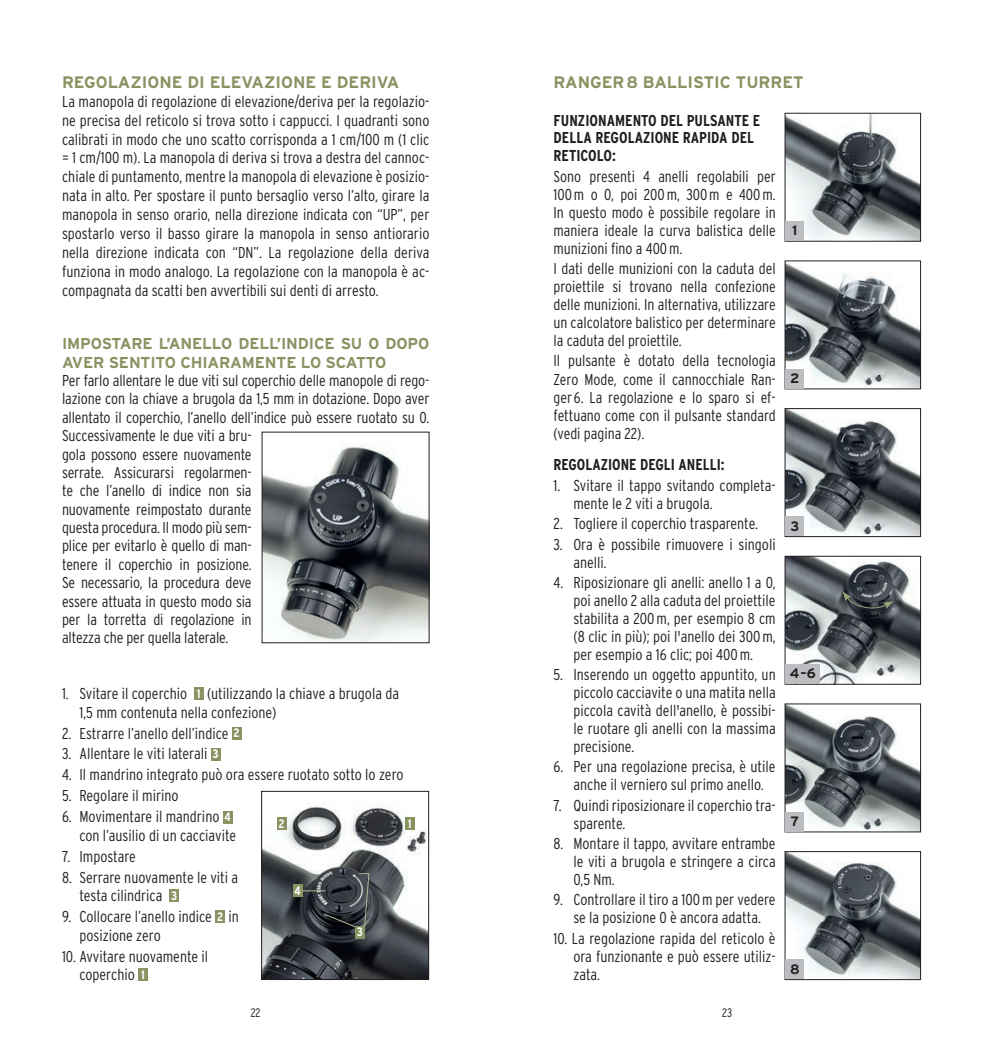
<style>
.page{position:relative;width:983px;height:1042px;background:#fff}
.page>*{position:absolute;margin:0;border:0;box-sizing:border-box;transform-origin:0 0}
.t1{font:700 16.62px "Interstate";color:#899362}
.t2{font:300 condensed 15.75px/18px "Interstate";color:#231f20}
.t3{font:700 condensed 15.75px/18px "Interstate";color:#231f20}
.t4{font:700 15.75px/18.4px "Interstate";letter-spacing:-.01em;color:#899362}
.t5{font:700 13.65px "Interstate";color:#231f20}
.t6{font:700 condensed 12.25px "Interstate";color:#fff}
.t7{font:300 condensed 12.25px "Interstate";color:#231f20}
.s1{font-weight:700;font-size:12.25px;color:#fff}
</style>
<div class="page">
<div style="left:194px;top:687px;width:10px;height:13px;background:#899362"></div>
<div style="left:232px;top:727px;width:10px;height:12px;background:#899362"></div>
<div style="left:211px;top:748px;width:10px;height:12px;background:#899362"></div>
<div style="left:223px;top:811px;width:10px;height:12px;background:#899362"></div>
<div style="left:169px;top:889px;width:10px;height:13px;background:#899362"></div>
<div style="left:215px;top:910px;width:10px;height:13px;background:#899362"></div>
<div style="left:138px;top:968px;width:10px;height:13px;background:#899362"></div>
<img style="left:786px;top:115px;width:132px;height:125px">
<div style="left:784px;top:113px;width:136px;height:129px;border:1px solid #231f20"></div>
<div style="left:785px;top:221px;width:19px;height:20px;background:#bcbdc0"></div>
<img style="left:786px;top:263px;width:132px;height:124px">
<div style="left:785px;top:369px;width:19px;height:19px;background:#bcbdc0"></div>
<img style="left:786px;top:410px;width:132px;height:125px">
<div style="left:784px;top:408px;width:136px;height:129px;border:1px solid #231f20"></div>
<div style="left:785px;top:517px;width:19px;height:19px;background:#bcbdc0"></div>
<img style="left:786px;top:705px;width:132px;height:125px">
<div style="left:785px;top:812px;width:19px;height:19px;background:#bcbdc0"></div>
<img style="left:786px;top:853px;width:132px;height:125px">
<div style="left:784px;top:851px;width:136px;height:129px;border:1px solid #231f20"></div>
<div style="left:785px;top:960px;width:19px;height:19px;background:#bcbdc0"></div>
<img style="left:786px;top:558px;width:132px;height:124px">
<div style="left:784px;top:556px;width:136px;height:128px;border:1px solid #231f20"></div>
<div style="left:785px;top:664px;width:35px;height:20px;background:#bcbdc0"></div>
<svg style="left:842px;top:591px;width:51px;height:18px"></svg>
<img style="left:263px;top:804px;width:164px;height:174px">
<div style="left:261px;top:791px;width:168px;height:189px;border:1px solid #231f20"></div>
<div style="left:276px;top:817px;width:10px;height:13px;background:#899362"></div>
<div style="left:292px;top:884px;width:10px;height:13px;background:#899362"></div>
<div style="left:404px;top:817px;width:10px;height:13px;background:#899362"></div>
<svg style="left:302px;top:873px;width:68px;height:55px;background:#404348"></svg>
<div style="left:355px;top:926px;width:10px;height:12px;background:#899362"></div>
<img style="left:263px;top:444px;width:164px;height:197px">
<p class="t1" style="left:62px;top:73px;width:339px">REGOLAZIONE DI ELEVAZIONE E DERIVA</p>
<p class="t2" style="left:62px;top:92px;width:369px;line-height:18.9px;text-align:justify">La manopola di regolazione di elevazione/deriva per la regolazio&shy;ne precisa del reticolo si trova sotto i cappucci. I quadranti sono calibrati in modo che uno scatto corrisponda a 1 cm/100 m (1 clic = 1 cm/100 m). La manopola di deriva si trova a destra del cannoc&shy;chiale di puntamento, mentre la manopola di elevazione è posizio&shy;nata in alto. Per spostare il punto bersaglio verso l’alto, girare la manopola in senso orario, nella direzione indicata con “UP”, per spostarlo verso il basso girare la manopola in senso antiorario nella direzione indicata con “DN”. La regolazione della deriva funziona in modo analogo. La regolazione con la manopola è ac&shy;compagnata da scatti ben avvertibili sui denti di arresto.</p>
<p class="t4" style="left:62px;top:334px;width:369px">IMPOSTARE L’ANELLO DELL’INDICE SU 0 DOPO<br>AVER SENTITO CHIARAMENTE LO SCATTO</p>
<p class="t2" style="left:62px;top:371px;width:369px">Per farlo allentare le due viti sul coperchio delle manopole di rego&shy;lazione con la chiave a brugola da 1,5 mm in dotazione. Dopo aver allentato il coperchio, l’anello dell’indice può essere ruotato su 0.<br>Successivamente le due viti a bru-<br>gola possono essere nuovamente<br>serrate. Assicurarsi regolarmen-<br>te che l’anello di indice non sia<br>nuovamente reimpostato durante<br>questa procedura. Il modo più sem-<br>plice per evitarlo è quello di man-<br>tenere il coperchio in posizione.<br>Se necessario, la procedura deve<br>essere attuata in questo modo sia<br>per la torretta di regolazione in<br>altezza che per quella laterale.</p>
<p class="t2" style="left:79px;top:684px;width:321px;text-indent:-17px">1. Svitare il coperchio <span class="s1">1</span> (utilizzando la chiave a brugola da<br>1,5 mm contenuta nella confezione)</p>
<p class="t2" style="left:62px;top:724px;width:179px">2. Estrarre l’anello dell’indice <span class="s1">2</span></p>
<p class="t2" style="left:62px;top:745px;width:158px">3. Allentare le viti laterali <span class="s1">3</span></p>
<p class="t2" style="left:62px;top:766px;width:343px">4. Il mandrino integrato può ora essere ruotato sotto lo zero</p>
<p class="t2" style="left:62px;top:787px;width:118px">5. Regolare il mirino</p>
<p class="t2" style="left:79px;top:807px;width:158px;text-indent:-17px">6. Movimentare il mandrino <span class="s1">4 </span>con l’ausilio di un cacciavite</p>
<p class="t2" style="left:62px;top:847px;width:75px">7. Impostare</p>
<p class="t2" style="left:79px;top:868px;width:160px;text-indent:-17px">8. Serrare nuovamente le viti a testa cilindrica <span class="s1">3</span></p>
<p class="t2" style="left:79px;top:907px;width:161px;text-indent:-17px">9. Collocare l’anello indice <span class="s1">2</span> in posizione zero</p>
<p class="t2" style="left:79px;top:946px;width:130px;text-indent:-17px">10. Avvitare nuovamente il coperchio <span class="s1">1</span></p>
<p class="t6" style="left:278px;top:816px;width:8px">2</p>
<p class="t6" style="left:407px;top:816px;width:5px">1</p>
<p class="t6" style="left:294px;top:883px;width:8px">4</p>
<p class="t6" style="left:357px;top:925px;width:8px">3</p>
<p class="t1" style="left:553px;top:73px;width:251px">RANGER8 BALLISTIC TURRET</p>
<p class="t3" style="left:553px;top:111px;width:208px">FUNZIONAMENTO DEL PULSANTE E<br>DELLA REGOLAZIONE RAPIDA DEL<br>RETICOLO:</p>
<p class="t2" style="left:553px;top:167px;width:223px;text-align:justify">Sono presenti 4 anelli regolabili per 100m o 0, poi 200m, 300m e 400m.<br>In questo modo è possibile regolare in maniera ideale la curva balistica delle munizioni fino a 400m.</p>
<p class="t2" style="left:553px;top:259px;width:224px;text-align:justify">I dati delle munizioni con la caduta del proiettile si trovano nella confezione delle munizioni. In alternativa, utilizzare un calcolatore balistico per determinare la caduta del proiettile.</p>
<p class="t2" style="left:553px;top:351px;width:223px;text-align:justify">Il pulsante è dotato della tecnologia Zero Mode, come il cannocchiale Ran&shy;ger 6. La regolazione e lo sparo si ef&shy;fettuano come con il pulsante standard (vedi pagina 22).</p>
<p class="t3" style="left:553px;top:456px;width:172px">REGOLAZIONE DEGLI ANELLI:</p>
<p class="t2" style="left:573px;top:476px;width:204px;text-indent:-20px">1. Svitare il tappo svitando completa&shy;mente le 2 viti a brugola.</p>
<p class="t2" style="left:553px;top:514px;width:206px">2. Togliere il coperchio trasparente.</p>
<p class="t2" style="left:573px;top:535px;width:204px;text-indent:-20px">3. Ora è possibile rimuovere i singoli anelli.</p>
<p class="t2" style="left:573px;top:573px;width:204px;text-align:justify;text-indent:-20px">4. Riposizionare gli anelli: anello 1 a 0, poi anello 2 alla caduta del proiettile stabilita a 200m, per esempio 8 cm (8 clic in più); poi l'anello dei 300m, per esempio a 16 clic; poi 400m.</p>
<p class="t2" style="left:573px;top:665px;width:204px;text-align:justify;text-indent:-20px">5. Inserendo un oggetto appuntito, un piccolo cacciavite o una matita nella piccola cavità dell'anello, è possibi&shy;le ruotare gli anelli con la massima precisione.</p>
<p class="t2" style="left:553px;top:758px;width:223px;text-align:center">6. Per una regolazione precisa, è utile anche il verniero sul primo anello.</p>
<p class="t2" style="left:573px;top:796px;width:204px;text-indent:-20px">7. Quindi riposizionare il coperchio tra&shy;sparente.</p>
<p class="t2" style="left:573px;top:834px;width:204px;text-align:justify;text-indent:-20px">8. Montare il tappo, avvitare entrambe le viti a brugola e stringere a circa 0,5 Nm.</p>
<p class="t2" style="left:553px;top:891px;width:223px;text-align:center">9. Controllare il tiro a 100m per vedere se la posizione 0 è ancora adatta.</p>
<p class="t2" style="left:573px;top:929px;width:204px;text-align:justify;text-indent:-20px">10. La regolazione rapida del reticolo è ora funzionante e può essere utiliz&shy;zata.</p>
<p class="t5" style="left:792px;top:223px;width:7px">1</p>
<p class="t5" style="left:790px;top:370px;width:11px">2</p>
<p class="t5" style="left:790px;top:518px;width:10px">3</p>
<p class="t5" style="left:789px;top:666px;width:27px">4–6</p>
<p class="t5" style="left:790px;top:813px;width:10px">7</p>
<p class="t5" style="left:790px;top:961px;width:11px">8</p>
<p class="t7" style="left:250px;top:1006px;width:11px">22</p>
<p class="t7" style="left:722px;top:1006px;width:12px">23</p>
</div>
